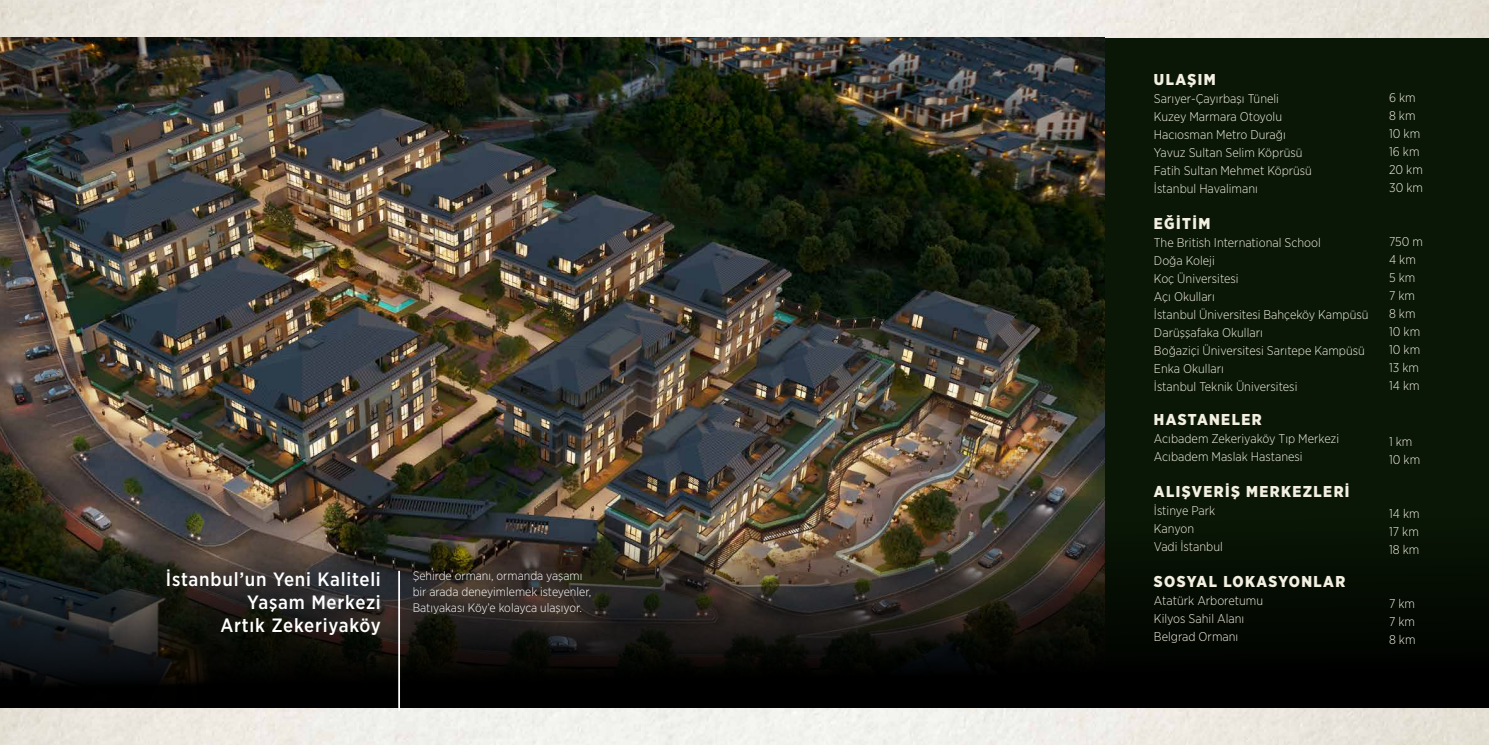
<style>
.page{position:relative;width:1489px;height:745px;background:#fff}
.page>*{position:absolute;margin:0;border:0;box-sizing:border-box;transform-origin:0 0}
.t1{font:500 19.25px/23.1px "Gotham Narrow";letter-spacing:.04em;color:#fff;text-align:right}
.t2{font:900 15.75px "Gotham Narrow";letter-spacing:.09em;color:#f3f0e1}
.t3{font:300 12.69px/18px "Gotham Narrow";color:#f3f0e1}
.t4{font:300 12.25px/15.8px "Gotham Narrow";color:#fff}
</style>
<div class="page">
<img style="left:0;top:0;width:1488px;height:744px">
<div style="left:772px;top:38px;width:716px;height:669px;background:#0a1706"></div>
<img style="left:0;top:38px;width:1104px;height:455px">
<svg style="left:0;top:493px;width:1488px;height:214px"></svg>
<hr style="left:398px;top:570px;width:2px;height:140px;background:#fff">
<h1 class="t1" style="left:166px;top:566px;width:216px">İstanbul’un Yeni Kaliteli<br>Yaşam Merkezi<br>Artık Zekeriyaköy</h1>
<p class="t4" style="left:412px;top:567px;width:180px">Şehirde ormanı, ormanda yaşamı bir arada deneyimlemek isteyenler,<br>Batıyakası Köy’e kolayca ulaşıyor.</p>
<p class="t2" style="left:1153px;top:69px;width:63px">ULAŞIM</p>
<p class="t3" style="left:1153px;top:89px;width:160px">Sarıyer-Çayırbaşı Tüneli<br>Kuzey Marmara Otoyolu<br>Hacıosman Metro Durağı<br>Yavuz Sultan Selim Köprüsü<br>Fatih Sultan Mehmet Köprüsü<br>İstanbul Havalimanı</p>
<p class="t2" style="left:1153px;top:213px;width:58px">EĞİTİM</p>
<p class="t3" style="left:1153px;top:233px;width:216px">The British International School<br>Doğa Koleji<br>Koç Üniversitesi<br>Açı Okulları<br>İstanbul Üniversitesi Bahçeköy Kampüsü<br>Darüşşafaka Okulları<br>Boğaziçi Üniversitesi Sarıtepe Kampüsü<br>Enka Okulları<br>İstanbul Teknik Üniversitesi</p>
<p class="t2" style="left:1153px;top:409px;width:109px">HASTANELER</p>
<p class="t3" style="left:1153px;top:429px;width:187px">Acıbadem Zekeriyaköy Tıp Merkezi<br>Acıbadem Maslak Hastanesi</p>
<p class="t2" style="left:1153px;top:481px;width:197px">ALIŞVERİŞ MERKEZLERİ</p>
<p class="t3" style="left:1153px;top:501px;width:70px">İstinye Park<br>Kanyon<br>Vadi İstanbul</p>
<p class="t2" style="left:1153px;top:571px;width:193px">SOSYAL LOKASYONLAR</p>
<p class="t3" style="left:1153px;top:591px;width:111px">Atatürk Arboretumu<br>Kilyos Sahil Alanı<br>Belgrad Ormanı</p>
<p class="t3" style="left:1388px;top:88px;width:35px">6 km<br>8 km<br>10 km<br>16 km<br>20 km<br>30 km</p>
<p class="t3" style="left:1388px;top:232px;width:35px">750 m<br>4 km<br>5 km<br>7 km<br>8 km<br>10 km<br>10 km<br>13 km<br>14 km</p>
<p class="t3" style="left:1388px;top:432px;width:33px">1 km<br>10 km</p>
<p class="t3" style="left:1388px;top:504px;width:32px;text-align:justify">14 km 17 km 18 km</p>
<p class="t3" style="left:1388px;top:594px;width:28px;text-align:justify">7 km 7 km 8 km</p>
</div>
